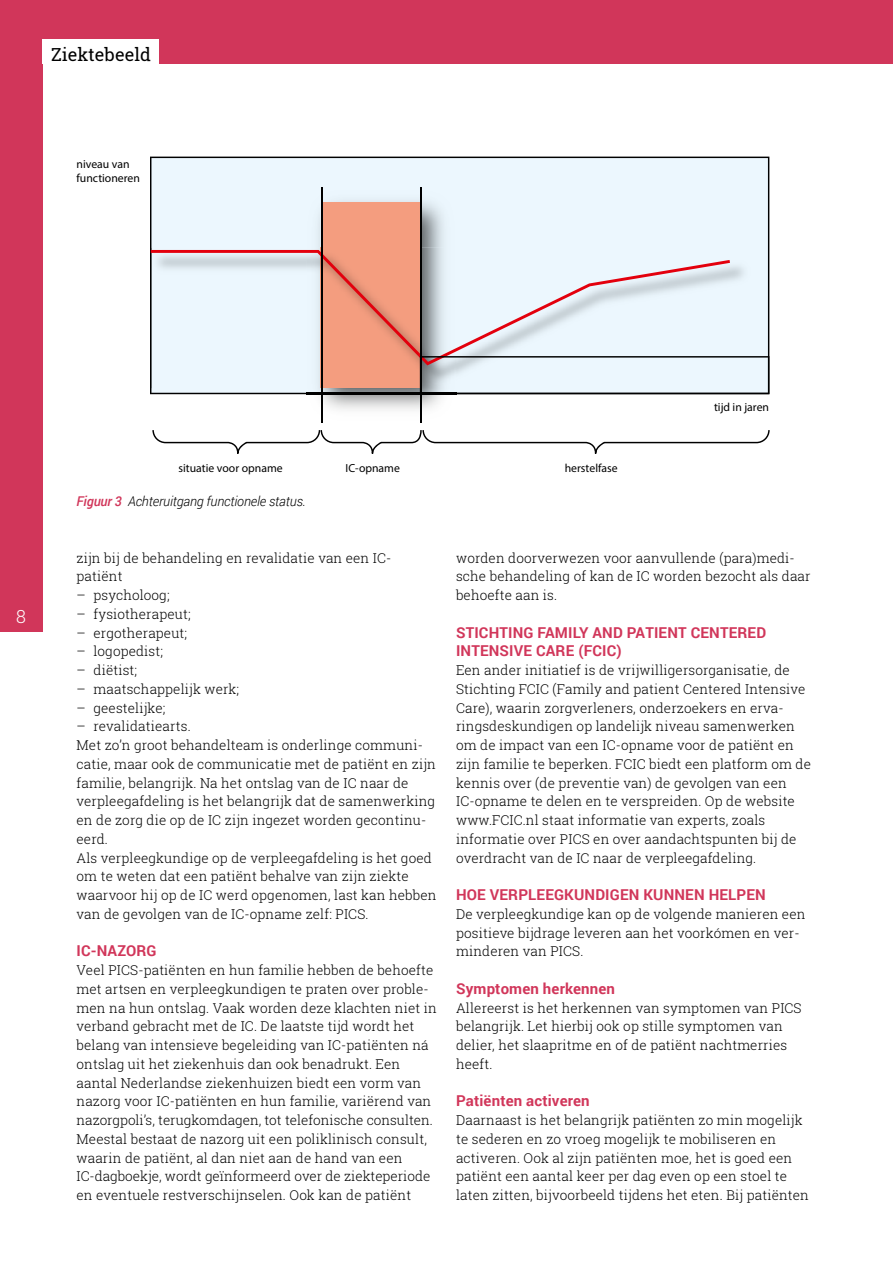
<style>
.page{position:relative;width:893px;height:1263px;background:#fff}
.page>*{position:absolute;margin:0;border:0;box-sizing:border-box;transform-origin:0 0}
.t1{font:18px "Roboto Slab";color:#000}
.t2{font:300 18px "Roboto Slab";color:#fff}
.t3{font:700 15px/18.8px "Roboto";letter-spacing:.01em;color:#d1365a}
.t4{font:300 13.5px/18.8px "Roboto Slab";letter-spacing:.01em;color:#000}
.t5{font:italic 300 13.5px "Roboto";letter-spacing:-.01em;color:#000}
.t6{font:11.7px/14.1px "Myriad Pro";color:#000}
.s1{font-weight:500;color:#d1365a}
</style>
<div class="page">
<div style="left:150px;top:157px;width:619px;height:237px;background:#ecf7fe"></div>
<img style="left:306px;top:388px;width:151px;height:34px">
<img style="left:306px;top:393px;width:114px;height:1px">
<img style="left:306px;top:188px;width:151px;height:60px">
<div style="left:321px;top:203px;width:100px;height:184px;background:#f49d7f"></div>
<img style="left:151px;top:248px;width:602px;height:140px">
<img style="left:150px;top:248px;width:1px;height:140px">
<img style="left:323px;top:248px;width:97px;height:139px">
<svg style="left:151px;top:250px;width:579px;height:115px;background:#e5d9da"></svg>
<svg style="left:152px;top:430px;width:618px;height:23px"></svg>
<hr style="left:321px;top:187px;width:2px;height:235px;background:#000">
<hr style="left:420px;top:187px;width:1px;height:235px;background:#000">
<svg style="left:421px;top:356px;width:348px;height:38px;background:#d3dce2"></svg>
<div style="left:0;top:0;width:893px;height:64px;background:#d1365a"></div>
<div style="left:0;top:0;width:43px;height:631px;background:#d1365a"></div>
<div style="left:43px;top:39px;width:116px;height:25px;background:#fff"></div>
<h1 class="t1" style="left:51px;top:42px;width:101px">Ziektebeeld</h1>
<p class="t6" style="left:77px;top:157px;width:65px">niveau van functioneren</p>
<h1 class="t2" style="left:16px;top:604px;width:11px">8</h1>
<p class="t6" style="left:179px;top:461px;width:106px">situatie voor opname</p>
<p class="t6" style="left:346px;top:461px;width:56px">IC-opname</p>
<p class="t6" style="left:565px;top:461px;width:54px">herstelfase</p>
<p class="t5" style="left:77px;top:492px;width:231px"><span class="s1">Figuur 3</span> Achteruitgang functionele status.</p>
<p class="t6" style="left:714px;top:400px;width:57px">tijd in jaren</p>
<p class="t4" style="left:77px;top:548px;width:316px">zijn bij de behandeling en revalidatie van een IC&shy;patiënt</p>
<p class="t4" style="left:77px;top:585px;width:95px">– psycholoog;</p>
<p class="t4" style="left:77px;top:604px;width:116px">– fysiotherapeut;</p>
<p class="t4" style="left:77px;top:623px;width:112px">– ergotherapeut;</p>
<p class="t4" style="left:77px;top:642px;width:88px">– logopedist;</p>
<p class="t4" style="left:77px;top:660px;width:62px">– diëtist;</p>
<p class="t4" style="left:77px;top:679px;width:164px">– maatschappelijk werk;</p>
<p class="t4" style="left:77px;top:698px;width:90px">– geestelijke;</p>
<p class="t4" style="left:77px;top:717px;width:361px">– revalidatiearts.<br>Met zo’n groot behandelteam is onderlinge communi&shy;catie, maar ook de communicatie met de patiënt en zijn familie, belangrijk. Na het ontslag van de IC naar de verpleegafdeling is het belangrijk dat de samenwerking en de zorg die op de IC zijn ingezet worden gecontinu&shy;eerd.<br>Als verpleegkundige op de verpleegafdeling is het goed om te weten dat een patiënt behalve van zijn ziekte waarvoor hij op de IC werd opgenomen, last kan hebben van de gevolgen van de IC-opname zelf: PICS.</p>
<p class="t3" style="left:77px;top:941px;width:82px">IC-NAZORG</p>
<p class="t4" style="left:77px;top:960px;width:362px">Veel PICS-patiënten en hun familie hebben de behoefte met artsen en verpleegkundigen te praten over proble&shy;men na hun ontslag. Vaak worden deze klachten niet in verband gebracht met de IC. De laatste tijd wordt het belang van intensieve begeleiding van IC-patiënten ná ontslag uit het ziekenhuis dan ook benadrukt. Een aantal Nederlandse ziekenhuizen biedt een vorm van nazorg voor IC-patiënten en hun familie, variërend van nazorgpoli’s, terugkomdagen, tot telefonische consulten.<br>Meestal bestaat de nazorg uit een poliklinisch consult, waarin de patiënt, al dan niet aan de hand van een IC-dagboekje, wordt geïnformeerd over de ziekteperiode en eventuele restverschijnselen. Ook kan de patiënt</p>
<p class="t4" style="left:456px;top:548px;width:356px">worden doorverwezen voor aanvullende (para)medi&shy;sche behandeling of kan de IC worden bezocht als daar behoefte aan is.</p>
<p class="t3" style="left:456px;top:622px;width:312px">STICHTING FAMILY AND PATIENT CENTERED<br>INTENSIVE CARE (FCIC)</p>
<p class="t4" style="left:456px;top:660px;width:356px">Een ander initiatief is de vrijwilligersorganisatie, de Stichting FCIC (Family and patient Centered Intensive Care), waarin zorgverleners, onderzoekers en erva&shy;ringsdeskundigen op landelijk niveau samenwerken om de impact van een IC-opname voor de patiënt en zijn familie te beperken. FCIC biedt een platform om de kennis over (de preventie van) de gevolgen van een IC-opname te delen en te verspreiden. Op de website www.FCIC.nl staat informatie van experts, zoals informatie over PICS en over aandachtspunten bij de overdracht van de IC naar de verpleegafdeling.</p>
<p class="t3" style="left:456px;top:885px;width:311px">HOE VERPLEEGKUNDIGEN KUNNEN HELPEN</p>
<p class="t4" style="left:456px;top:904px;width:351px">De verpleegkundige kan op de volgende manieren een positieve bijdrage leveren aan het voorkómen en ver&shy;minderen van PICS.</p>
<p class="t3" style="left:456px;top:978px;width:160px">Symptomen herkennen</p>
<p class="t4" style="left:456px;top:998px;width:347px">Allereerst is het herkennen van symptomen van PICS belangrijk. Let hierbij ook op stille symptomen van delier, het slaapritme en of de patiënt nachtmerries heeft.</p>
<p class="t3" style="left:456px;top:1091px;width:135px">Patiënten activeren</p>
<p class="t4" style="left:456px;top:1110px;width:354px">Daarnaast is het belangrijk patiënten zo min mogelijk te sederen en zo vroeg mogelijk te mobiliseren en activeren. Ook al zijn patiënten moe, het is goed een patiënt een aantal keer per dag even op een stoel te laten zitten, bijvoorbeeld tijdens het eten. Bij patiënten</p>
</div>
